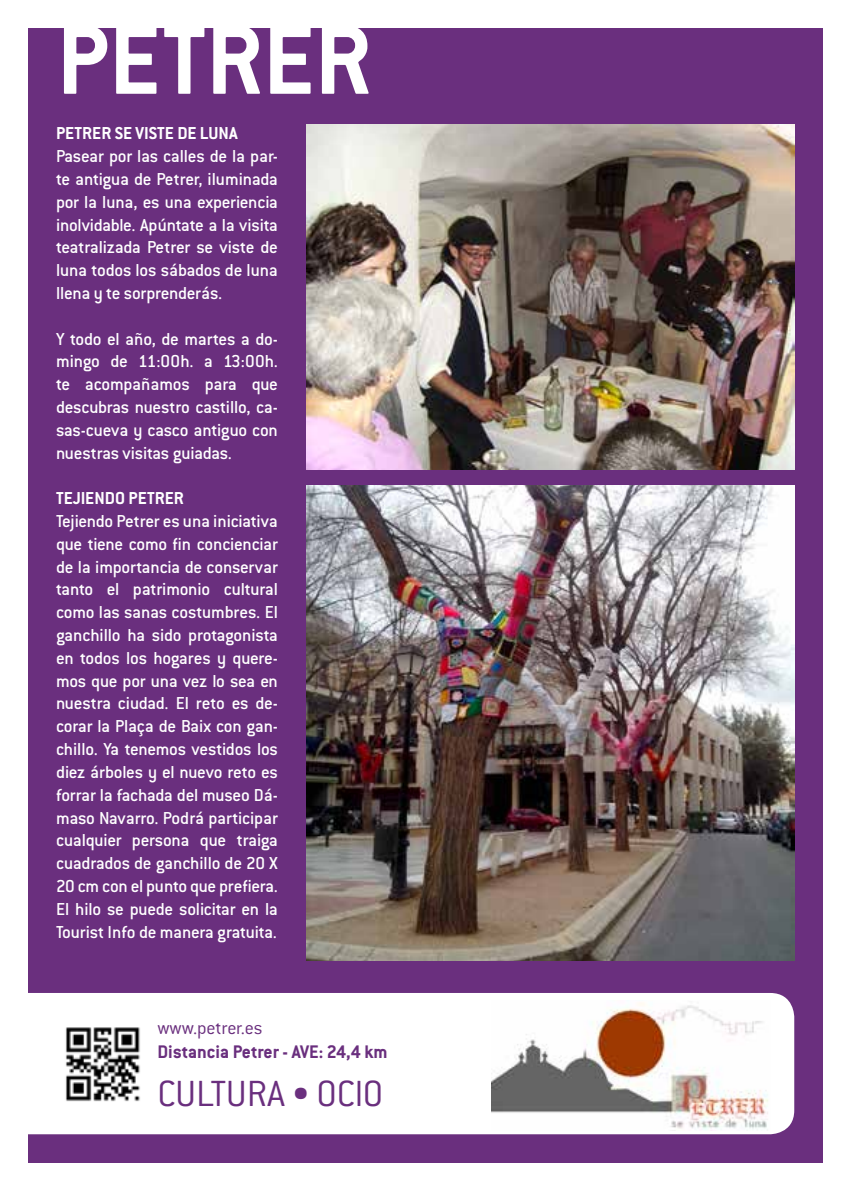
<style>
.page{position:relative;width:851px;height:1191px;background:#fff}
.page>*{position:absolute;margin:0;border:0;box-sizing:border-box;transform-origin:0 0}
.t1{font:700 108px "Conduit ITC";color:#fff}
.t2{font:300 40px "Conduit ITC";color:#6a2f7e}
.t3{font:700 20px "Conduit ITC";color:#6a2f7e}
.t4{font:300 20px "Conduit ITC";letter-spacing:-.005em;color:#6a2f7e}
.t5{font:500 19px/22.8px "Conduit ITC";letter-spacing:-.015em;color:#fff;text-align:justify}
.t6{font:700 19px "Conduit ITC";color:#fff}
</style>
<div class="page">
<div style="left:28px;top:28px;width:794px;height:1134px;background:#6a2f7e"></div>
<img style="left:306px;top:125px;width:488px;height:345px">
<img style="left:306px;top:486px;width:488px;height:474px">
<div style="left:28px;top:993px;width:766px;height:141px;background:#fff"></div>
<img style="left:57px;top:1018px;width:90px;height:90px">
<img style="left:491px;top:1000px;width:279px;height:130px">
<h1 class="t1" style="left:57px;top:-3px;width:316px">PETRER</h1>
<p class="t6" style="left:56px;top:122px;width:183px">PETRER SE VISTE DE LUNA</p>
<p class="t5" style="left:56px;top:145px;width:223px">Pasear por las calles de la par&shy;te antigua de Petrer, iluminada por la luna, es una experiencia inolvidable. Apúntate a la visita teatralizada Petrer se viste de luna todos los sábados de luna llena y te sorprenderás.</p>
<p class="t5" style="left:56px;top:327px;width:223px">Y todo el año, de martes a do&shy;mingo de 11:00h. a 13:00h. te acompañamos para que descubras nuestro castillo, ca&shy;sas-cueva y casco antiguo con nuestras visitas guiadas.</p>
<p class="t6" style="left:56px;top:487px;width:129px">TEJIENDO PETRER</p>
<p class="t5" style="left:56px;top:509px;width:223px">Tejiendo Petrer es una iniciativa que tiene como fin concienciar de la importancia de conservar tanto el patrimonio cultural como las sanas costumbres. El ganchillo ha sido protagonista en todos los hogares y quere&shy;mos que por una vez lo sea en nuestra ciudad. El reto es de&shy;corar la Plaça de Baix con gan&shy;chillo. Ya tenemos vestidos los diez árboles y el nuevo reto es forrar la fachada del museo Dá&shy;maso Navarro. Podrá participar cualquier persona que traiga cuadrados de ganchillo de 20 X 20 cm con el punto que prefiera.<br>El hilo se puede solicitar en la Tourist Info de manera gratuita.</p>
<p class="t4" style="left:157px;top:1017px;width:107px">www.petrer.es</p>
<p class="t3" style="left:157px;top:1040px;width:232px">Distancia Petrer - AVE: 24,4 km</p>
<h2 class="t2" style="left:157px;top:1071px;width:227px">CULTURA • OCIO</h2>
</div>
